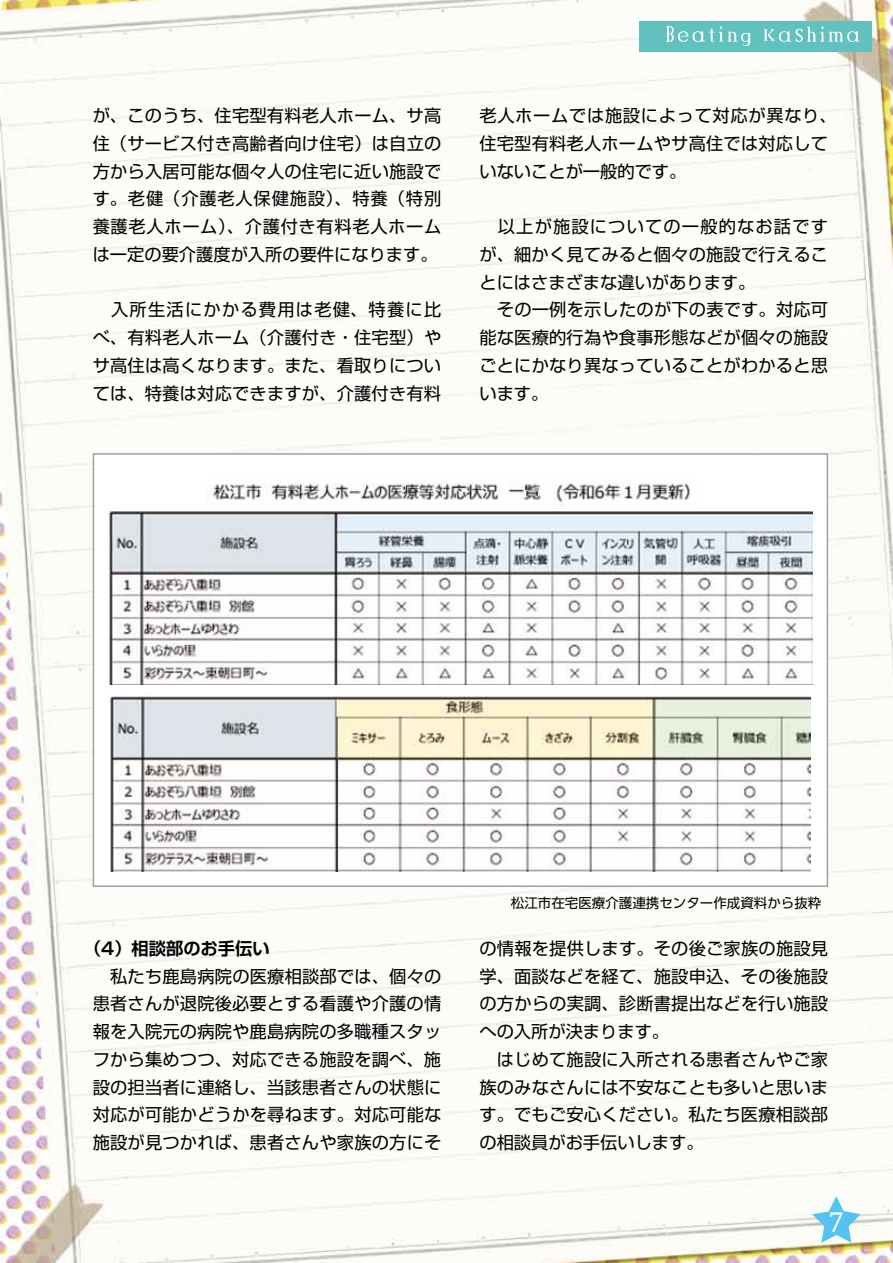
<style>
.page{position:relative;width:893px;height:1263px;background:#fff}
.page>*{position:absolute;margin:0;border:0;box-sizing:border-box;transform-origin:0 0}
.t1{font:29.25px "Cambria";color:#fff}
.t2{font:17.25px/27.8px "Shin Go Pro";letter-spacing:.01em;color:#000;text-align:justify}
.t3{font:700 17.25px "Shin Go Pro De";color:#000}
.t4{font:13.5px "UD Shin Go Pro";color:#000}
</style>
<div class="page">
<img style="left:0;top:0;width:893px;height:1263px">
<div style="left:93px;top:453px;width:735px;height:434px;background:#fff;border:2px solid #9fa0a0"></div>
<img style="left:207px;top:482px;width:483px;height:25px">
<img style="left:109px;top:512px;width:703px;height:173px">
<img style="left:110px;top:695px;width:701px;height:176px">
<div style="left:639px;top:21px;width:233px;height:31px;background:#61c1be"></div>
<svg style="left:666px;top:26px;width:84px;height:20px"></svg>
<svg style="left:764px;top:26px;width:95px;height:16px"></svg>
<svg style="left:812px;top:1196px;width:49px;height:47px"></svg>
<p class="t2" style="left:93px;top:100px;width:350px">が、このうち、住宅型有料老人ホーム、サ高住（サービス付き高齢者向け住宅）は自立の方から入居可能な個々人の住宅に近い施設です。老健（介護老人保健施設）、特養（特別養護老人ホーム）、介護付き有料老人ホームは一定の要介護度が入所の要件になります。</p>
<p class="t2" style="left:93px;top:294px;width:350px">　入所生活にかかる費用は老健、特養に比べ、有料老人ホーム（介護付き・住宅型）やサ高住は高くなります。また、看取りについては、特養は対応できますが、介護付き有料</p>
<p class="t2" style="left:479px;top:100px;width:359px;text-align:left">老人ホームでは施設によって対応が異なり、住宅型有料老人ホームやサ高住では対応していないことが一般的です。</p>
<p class="t2" style="left:479px;top:211px;width:350px;text-align:left">　以上が施設についての一般的なお話ですが、細かく見てみると個々の施設で行えることにはさまざまな違いがあります。<br>　その一例を示したのが下の表です。対応可能な医療的行為や食事形態などが個々の施設ごとにかなり異なっていることがわかると思います。</p>
<p class="t3" style="left:84px;top:934px;width:187px">（4）相談部のお手伝い</p>
<p class="t2" style="left:93px;top:960px;width:350px">　私たち鹿島病院の医療相談部では、個々の患者さんが退院後必要とする看護や介護の情報を入院元の病院や鹿島病院の多職種スタッフから集めつつ、対応できる施設を調べ、施設の担当者に連絡し、当該患者さんの状態に対応が可能かどうかを尋ねます。対応可能な施設が見つかれば、患者さんや家族の方にそ</p>
<p class="t4" style="left:511px;top:892px;width:312px">松江市在宅医療介護連携センター作成資料から抜粋</p>
<p class="t2" style="left:479px;top:932px;width:350px;text-align:left">の情報を提供します。その後ご家族の施設見学、面談などを経て、施設申込、その後施設の方からの実調、診断書提出などを行い施設への入所が決まります。<br>　はじめて施設に入所される患者さんやご家族のみなさんには不安なことも多いと思います。でもご安心ください。私たち医療相談部の相談員がお手伝いします。</p>
<h1 class="t1" style="left:828px;top:1205px;width:18px">7</h1>
</div>
